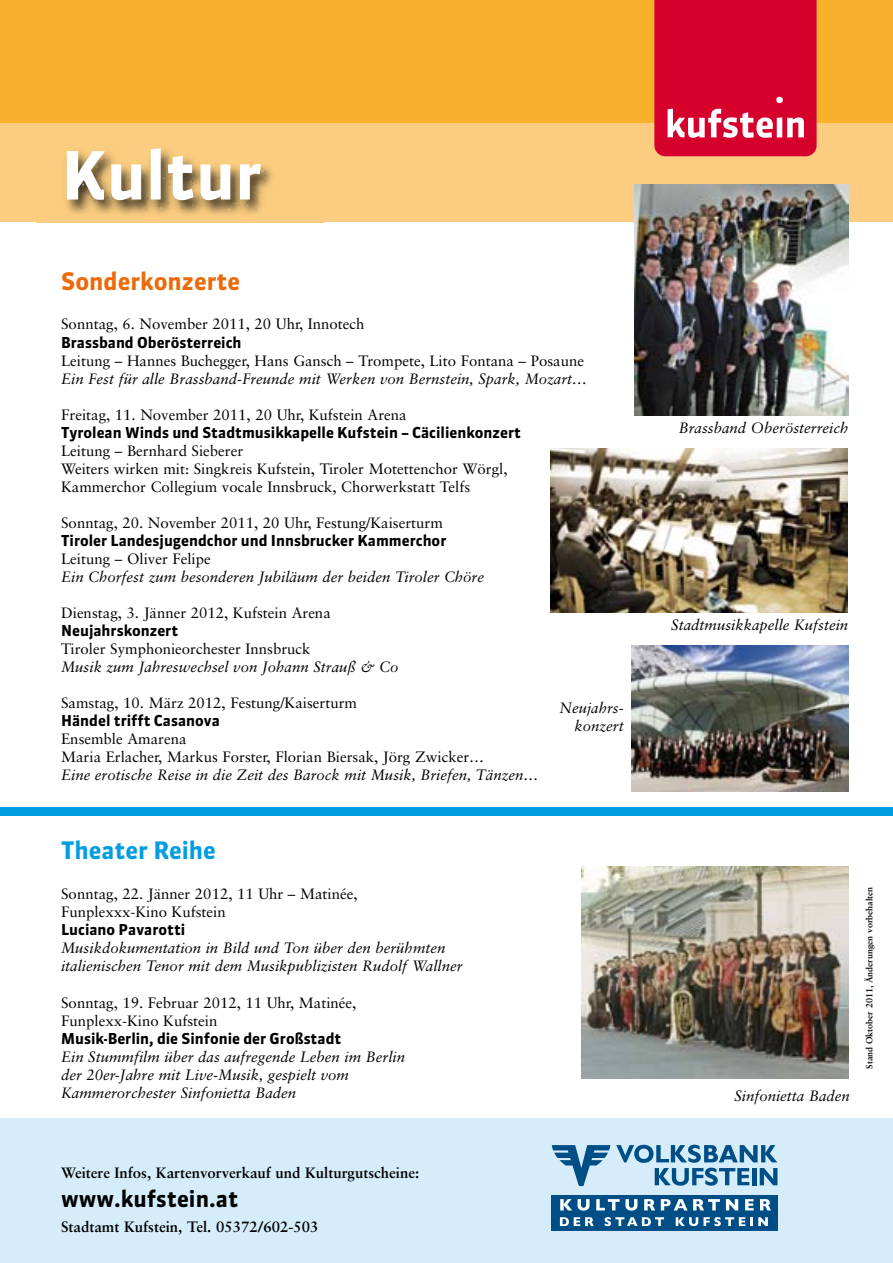
<style>
.page{position:relative;width:893px;height:1263px;background:#fff}
.page>*{position:absolute;margin:0;border:0;box-sizing:border-box;transform-origin:0 0}
.t1{font:700 66px "Sanuk";color:#fff}
.t2{font:700 24px "Sanuk";color:#eb6a0a}
.t3{font:700 24px "Sanuk";color:#009ee0}
.t4{font:700 22.5px "Sanuk";color:#000}
.t5{font:15px/18px "Sabon";color:#000}
.t6{font:italic 15px/18px "Sabon";color:#000}
.t7{font:700 15px "Sanuk";color:#000}
.t8{font:700 15px "Sabon";color:#000}
.t9{font:700 9px "Sabon";color:#000}
</style>
<div class="page">
<div style="left:0;top:0;width:893px;height:129px;background:#f8b12d"></div>
<div style="left:0;top:124px;width:893px;height:98px;background:#fccd80"></div>
<div style="left:0;top:1119px;width:893px;height:144px;background:#d5edfa"></div>
<svg style="left:552px;top:1145px;width:58px;height:41px"></svg>
<svg style="left:616px;top:1145px;width:161px;height:41px"></svg>
<div style="left:551px;top:1195px;width:226px;height:36px;background:#004e86"></div>
<svg style="left:560px;top:1199px;width:29px;height:11px"></svg>
<svg style="left:596px;top:1199px;width:41px;height:11px"></svg>
<svg style="left:644px;top:1199px;width:11px;height:11px"></svg>
<svg style="left:661px;top:1199px;width:59px;height:11px"></svg>
<svg style="left:726px;top:1199px;width:12px;height:11px"></svg>
<svg style="left:745px;top:1199px;width:9px;height:11px"></svg>
<svg style="left:760px;top:1199px;width:11px;height:11px"></svg>
<svg style="left:560px;top:1217px;width:34px;height:9px"></svg>
<svg style="left:605px;top:1217px;width:59px;height:9px"></svg>
<svg style="left:676px;top:1217px;width:92px;height:9px"></svg>
<img style="left:631px;top:645px;width:217px;height:146px">
<img style="left:581px;top:867px;width:267px;height:212px">
<div style="left:0;top:807px;width:893px;height:9px;background:#009ee0"></div>
<img style="left:635px;top:185px;width:214px;height:230px">
<img style="left:36px;top:149px;width:288px;height:74px">
<svg style="left:654px;top:0;width:163px;height:156px;background:#d9123b"></svg>
<img style="left:550px;top:449px;width:298px;height:163px">
<h1 class="t1" style="left:61px;top:136px;width:202px">Kultur</h1>
<h2 class="t2" style="left:61px;top:267px;width:181px">Sonderkonzerte</h2>
<p class="t5" style="left:61px;top:315px;width:305px">Sonntag, 6. November 2011, 20 Uhr, Innotech</p>
<p class="t7" style="left:61px;top:333px;width:182px">Brassband Oberösterreich</p>
<p class="t5" style="left:61px;top:351px;width:524px">Leitung – Hannes Buchegger, Hans Gansch – Trompete, Lito Fontana – Posaune</p>
<p class="t6" style="left:61px;top:369px;width:527px">Ein Fest für alle Brassband-Freunde mit Werken von Bernstein, Spark, Mozart…</p>
<p class="t5" style="left:61px;top:405px;width:347px">Freitag, 11. November 2011, 20 Uhr, Kufstein Arena</p>
<p class="t7" style="left:61px;top:423px;width:461px">Tyrolean Winds und Stadtmusikkapelle Kufstein – Cäcilienkonzert</p>
<p class="t5" style="left:61px;top:441px;width:448px">Leitung – Bernhard Sieberer<br>Weiters wirken mit: Singkreis Kufstein, Tiroler Motettenchor Wörgl,<br>Kammerchor Collegium vocale Innsbruck, Chorwerkstatt Telfs</p>
<p class="t5" style="left:61px;top:513px;width:383px">Sonntag, 20. November 2011, 20 Uhr, Festung/Kaiserturm</p>
<p class="t7" style="left:61px;top:532px;width:387px">Tiroler Landesjugendchor und Innsbrucker Kammerchor</p>
<p class="t5" style="left:61px;top:549px;width:151px">Leitung – Oliver Felipe</p>
<p class="t6" style="left:61px;top:568px;width:424px">Ein Chorfest zum besonderen Jubiläum der beiden Tiroler Chöre</p>
<p class="t5" style="left:61px;top:604px;width:271px">Dienstag, 3. Jänner 2012, Kufstein Arena</p>
<p class="t7" style="left:61px;top:622px;width:119px">Neujahrskonzert</p>
<p class="t5" style="left:61px;top:640px;width:251px">Tiroler Symphonieorchester Innsbruck</p>
<p class="t6" style="left:61px;top:658px;width:339px">Musik zum Jahreswechsel von Johann Strauß &amp; Co</p>
<p class="t5" style="left:61px;top:694px;width:297px">Samstag, 10. März 2012, Festung/Kaiserturm</p>
<p class="t7" style="left:61px;top:712px;width:160px">Händel trifft Casanova</p>
<p class="t5" style="left:61px;top:730px;width:425px">Ensemble Amarena<br>Maria Erlacher, Markus Forster, Florian Biersak, Jörg Zwicker…</p>
<p class="t6" style="left:61px;top:766px;width:479px">Eine erotische Reise in die Zeit des Barock mit Musik, Briefen, Tänzen…</p>
<p class="t6" style="left:560px;top:699px;width:66px;text-align:right">Neujahrs&shy;konzert</p>
<h2 class="t3" style="left:61px;top:836px;width:156px">Theater Reihe</h2>
<p class="t5" style="left:61px;top:885px;width:298px">Sonntag, 22. Jänner 2012, 11 Uhr – Matinée,<br>Funplexxx-Kino Kufstein</p>
<p class="t7" style="left:61px;top:921px;width:126px">Luciano Pavarotti</p>
<p class="t6" style="left:61px;top:939px;width:403px">Musikdokumentation in Bild und Ton über den berühmten italienischen Tenor mit dem Musikpublizisten Rudolf Wallner</p>
<p class="t5" style="left:61px;top:993px;width:297px">Sonntag, 19. Februar 2012, 11 Uhr, Matinée,<br>Funplexx-Kino Kufstein</p>
<p class="t7" style="left:61px;top:1029px;width:282px">Musik-Berlin, die Sinfonie der Großstadt</p>
<p class="t6" style="left:61px;top:1047px;width:345px">Ein Stummfilm über das aufregende Leben im Berlin der 20er-Jahre mit Live-Musik, gespielt vom<br>Kammerorchester Sinfonietta Baden</p>
<p class="t8" style="left:61px;top:1164px;width:360px">Weitere Infos, Kartenvorverkauf und Kulturgutscheine:</p>
<h3 class="t4" style="left:61px;top:1185px;width:179px">www.kufstein.at</h3>
<p class="t8" style="left:61px;top:1218px;width:259px">Stadtamt Kufstein, Tel. 05372/602-503</p>
<p class="t6" style="left:679px;top:419px;width:171px">Brassband Oberösterreich</p>
<p class="t6" style="left:671px;top:616px;width:179px">Stadtmusikkapelle Kufstein</p>
<p class="t6" style="left:734px;top:1086px;width:117px">Sinfonietta Baden</p>
<p class="t9" style="left:864px;top:1069px;width:184px;rotate:-90deg">Stand Oktober 2011, Änderungen vorbehalten</p>
</div>
